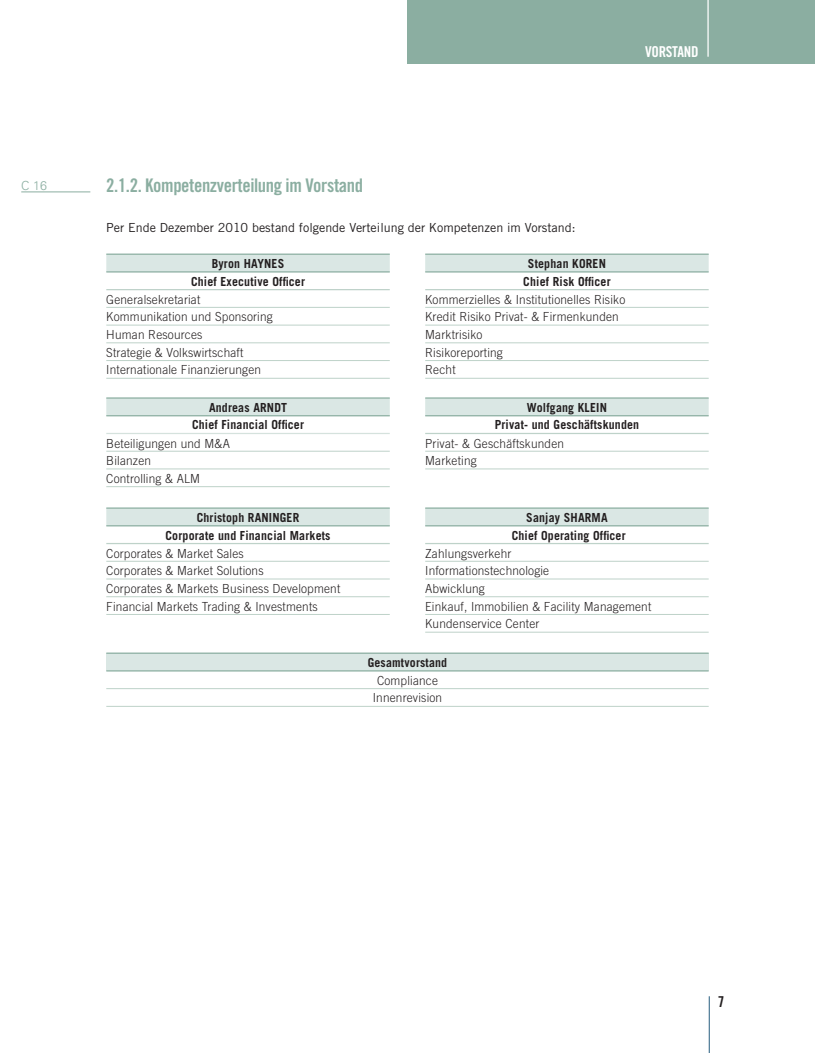
<style>
.page{position:relative;width:815px;height:1053px;background:#fff}
.page>*{position:absolute;margin:0;border:0;box-sizing:border-box;transform-origin:0 0}
.t1{font:18.75px "Trade Gothic LT Bold Cond Twenty";letter-spacing:-.02em;color:#8baea1}
.t2{font:15px "Trade Gothic Bold Cond Twenty";letter-spacing:-.02em;color:#fff}
.t3{font:15px "Trade Gothic LT Bold Cond Twenty";color:#231f20}
.t4{font:300 12.5px/17.8px "Trade Gothic LT";letter-spacing:.015em;color:#231f20;scale:.95 1}
.t5{font:700 12.5px "Trade Gothic LT";letter-spacing:.015em;color:#231f20;scale:.95 1}
.t6{font:12.5px "Trade Gothic LT";color:#231f20}
.t7{font:300 12.5px "Univers";color:#8baea1}
</style>
<div class="page">
<div style="left:407px;top:0;width:408px;height:64px;background:#8baea1"></div>
<hr style="left:709px;top:996px;width:1px;height:56px;background:#517d98">
<hr style="left:707px;top:0;width:2px;height:57px;background:#fff">
<div style="left:106px;top:255px;width:603px;height:16px;background:#dae7e4"></div>
<hr style="left:106px;top:253px;width:284px;height:2px;background:#8baea1">
<hr style="left:106px;top:271px;width:284px;height:1px;background:#8baea1">
<hr style="left:106px;top:289px;width:284px;height:1px;background:#bed2c9">
<hr style="left:106px;top:307px;width:284px;height:1px;background:#bed2c9">
<hr style="left:106px;top:325px;width:284px;height:1px;background:#bed2c9">
<hr style="left:106px;top:342px;width:284px;height:1px;background:#bed2c9">
<hr style="left:106px;top:360px;width:284px;height:1px;background:#bed2c9">
<hr style="left:106px;top:378px;width:284px;height:1px;background:#bed2c9">
<hr style="left:425px;top:253px;width:284px;height:2px;background:#8baea1">
<hr style="left:425px;top:271px;width:284px;height:1px;background:#8baea1">
<hr style="left:425px;top:289px;width:284px;height:1px;background:#bed2c9">
<hr style="left:425px;top:307px;width:284px;height:1px;background:#bed2c9">
<hr style="left:425px;top:325px;width:284px;height:1px;background:#bed2c9">
<hr style="left:425px;top:342px;width:284px;height:1px;background:#bed2c9">
<hr style="left:425px;top:360px;width:284px;height:1px;background:#bed2c9">
<hr style="left:425px;top:378px;width:284px;height:1px;background:#bed2c9">
<svg style="left:106px;top:398px;width:603px;height:17px;background:#d9e6e3"></svg>
<hr style="left:106px;top:397px;width:284px;height:1px;background:#8baea1">
<hr style="left:106px;top:415px;width:284px;height:1px;background:#8baea1">
<hr style="left:106px;top:433px;width:284px;height:1px;background:#d5e2dd">
<hr style="left:106px;top:451px;width:284px;height:1px;background:#bed2c9">
<hr style="left:106px;top:468px;width:284px;height:1px;background:#bed2c9">
<hr style="left:106px;top:486px;width:284px;height:1px;background:#bed2c9">
<hr style="left:425px;top:397px;width:284px;height:1px;background:#8baea1">
<hr style="left:425px;top:415px;width:284px;height:1px;background:#8baea1">
<hr style="left:425px;top:433px;width:284px;height:1px;background:#bed2c9">
<hr style="left:425px;top:451px;width:284px;height:1px;background:#bed2c9">
<hr style="left:425px;top:468px;width:284px;height:1px;background:#bed2c9">
<svg style="left:106px;top:508px;width:603px;height:17px;background:#d9e6e2"></svg>
<hr style="left:425px;top:507px;width:284px;height:1px;background:#8baea1">
<hr style="left:425px;top:525px;width:284px;height:1px;background:#8baea1">
<hr style="left:425px;top:543px;width:284px;height:1px;background:#bed2c9">
<hr style="left:425px;top:561px;width:284px;height:1px;background:#bed2c9">
<hr style="left:425px;top:578px;width:284px;height:1px;background:#bed2c9">
<hr style="left:425px;top:596px;width:284px;height:1px;background:#bed2c9">
<hr style="left:425px;top:614px;width:284px;height:1px;background:#bed2c9">
<hr style="left:425px;top:632px;width:284px;height:1px;background:#bed2c9">
<hr style="left:106px;top:507px;width:284px;height:1px;background:#8baea1">
<hr style="left:106px;top:525px;width:284px;height:1px;background:#8baea1">
<hr style="left:106px;top:543px;width:284px;height:1px;background:#bed2c9">
<hr style="left:106px;top:561px;width:284px;height:1px;background:#bed2c9">
<hr style="left:106px;top:578px;width:284px;height:1px;background:#bed2c9">
<hr style="left:106px;top:596px;width:284px;height:1px;background:#bed2c9">
<hr style="left:106px;top:614px;width:284px;height:1px;background:#bed2c9">
<div style="left:106px;top:653px;width:603px;height:18px;background:#dae7e4"></div>
<hr style="left:106px;top:652px;width:603px;height:1px;background:#8baea1">
<hr style="left:106px;top:670px;width:603px;height:1px;background:#8baea1">
<hr style="left:106px;top:688px;width:603px;height:1px;background:#bed2c9">
<hr style="left:106px;top:706px;width:603px;height:1px;background:#bed2c9">
<hr style="left:21px;top:191px;width:69px;height:1px;background:#8baea1">
<p class="t7" style="left:21px;top:178px;width:27px">C 16</p>
<p class="t2" style="left:645px;top:42px;width:55px">VORSTAND</p>
<h1 class="t1" style="left:106px;top:173px;width:258px">2.1.2. Kompetenzverteilung im Vorstand</h1>
<p class="t6" style="left:106px;top:220px;width:471px">Per Ende Dezember 2010 bestand folgende Verteilung der Kompetenzen im Vorstand:</p>
<p class="t5" style="left:212px;top:256px;width:78px">Byron HAYNES</p>
<p class="t5" style="left:528px;top:256px;width:84px">Stephan KOREN</p>
<p class="t5" style="left:191px;top:273px;width:121px">Chief Executive Officer</p>
<p class="t5" style="left:523px;top:273px;width:93px">Chief Risk Officer</p>
<p class="t4" style="left:106px;top:290px;width:101px">Generalsekretariat</p>
<p class="t4" style="left:425px;top:290px;width:212px">Kommerzielles &amp; Institutionelles Risiko</p>
<p class="t4" style="left:106px;top:307px;width:177px">Kommunikation und Sponsoring</p>
<p class="t4" style="left:425px;top:307px;width:205px">Kredit Risiko Privat- &amp; Firmenkunden</p>
<p class="t4" style="left:106px;top:325px;width:103px">Human Resources</p>
<p class="t4" style="left:425px;top:325px;width:62px">Marktrisiko</p>
<p class="t4" style="left:106px;top:343px;width:146px">Strategie &amp; Volkswirtschaft</p>
<p class="t4" style="left:425px;top:343px;width:83px">Risikoreporting</p>
<p class="t4" style="left:106px;top:361px;width:164px">Internationale Finanzierungen</p>
<p class="t4" style="left:425px;top:361px;width:34px">Recht</p>
<p class="t5" style="left:209px;top:399px;width:84px">Andreas ARNDT</p>
<p class="t5" style="left:527px;top:399px;width:86px">Wolfgang KLEIN</p>
<p class="t5" style="left:192px;top:417px;width:119px">Chief Financial Officer</p>
<p class="t5" style="left:495px;top:417px;width:154px">Privat- und Geschäftskunden</p>
<p class="t4" style="left:106px;top:434px;width:132px">Beteiligungen und M&amp;A</p>
<p class="t4" style="left:425px;top:434px;width:148px">Privat- &amp; Geschäftskunden</p>
<p class="t4" style="left:106px;top:451px;width:49px">Bilanzen</p>
<p class="t4" style="left:425px;top:451px;width:56px">Marketing</p>
<p class="t4" style="left:106px;top:469px;width:100px">Controlling &amp; ALM</p>
<p class="t5" style="left:197px;top:509px;width:110px">Christoph RANINGER</p>
<p class="t5" style="left:526px;top:509px;width:87px">Sanjay SHARMA</p>
<p class="t5" style="left:166px;top:527px;width:175px">Corporate und Financial Markets</p>
<p class="t5" style="left:512px;top:527px;width:121px">Chief Operating Officer</p>
<p class="t4" style="left:106px;top:544px;width:146px">Corporates &amp; Market Sales</p>
<p class="t4" style="left:425px;top:544px;width:92px">Zahlungsverkehr</p>
<p class="t4" style="left:106px;top:561px;width:167px">Corporates &amp; Market Solutions</p>
<p class="t4" style="left:425px;top:561px;width:132px">Informationstechnologie</p>
<p class="t4" style="left:106px;top:579px;width:248px">Corporates &amp; Markets Business Development</p>
<p class="t4" style="left:425px;top:579px;width:64px">Abwicklung</p>
<p class="t4" style="left:106px;top:597px;width:224px">Financial Markets Trading &amp; Investments</p>
<p class="t4" style="left:425px;top:597px;width:240px">Einkauf, Immobilien &amp; Facility Management<br>Kundenservice Center</p>
<p class="t5" style="left:368px;top:654px;width:85px">Gesamtvorstand</p>
<p class="t4" style="left:373px;top:671px;width:75px;text-align:center">Compliance<br>Innenrevision</p>
<p class="t3" style="left:718px;top:992px;width:8px">7</p>
</div>
